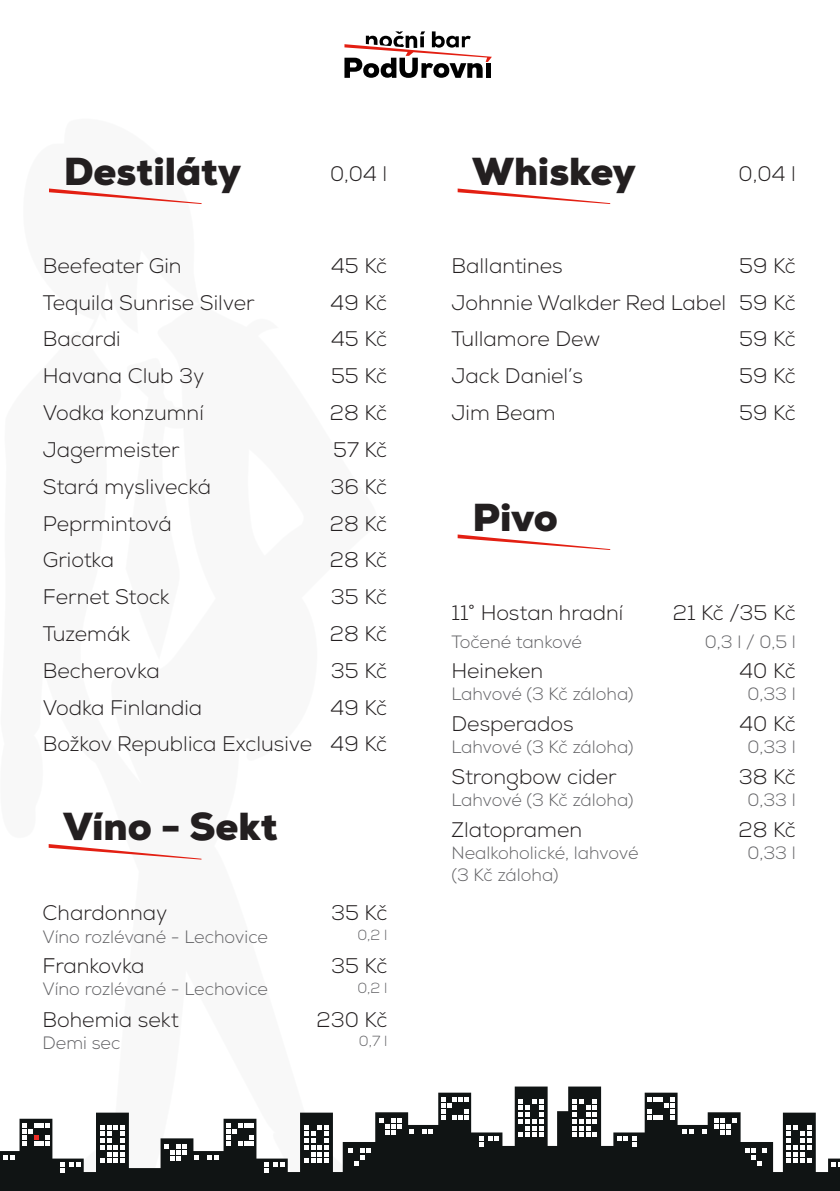
<style>
.page{position:relative;width:840px;height:1191px;background:#fff}
.page>*{position:absolute;margin:0;border:0;box-sizing:border-box;transform-origin:0 0}
.t1{font:900 39px "Nexa";color:#231f20}
.t2{font:300 21.2px "Nexa";color:#231f20}
.t3{font:300 21.2px "Nexa";letter-spacing:-.02em;color:#231f20}
.t4{font:300 21px "Nexa";color:#231f20}
.t5{font:300 17.8px "Nexa";color:#636366}
.t6{font:300 14.6px "Nexa";color:#636366}
</style>
<div class="page">
<svg style="left:344px;top:31px;width:147px;height:47px"></svg>
<svg style="left:0;top:1086px;width:839px;height:105px;fill:#101414"></svg>
<svg style="left:4px;top:1155px;width:10px;height:4px"></svg>
<svg style="left:60px;top:1162px;width:20px;height:10px"></svg>
<svg style="left:100px;top:1125px;width:25px;height:38px"></svg>
<svg style="left:22px;top:1123px;width:28px;height:22px"></svg>
<svg style="left:195px;top:1155px;width:4px;height:4px"></svg>
<svg style="left:208px;top:1155px;width:10px;height:4px"></svg>
<svg style="left:264px;top:1162px;width:20px;height:10px"></svg>
<svg style="left:304px;top:1125px;width:25px;height:38px"></svg>
<svg style="left:226px;top:1123px;width:28px;height:22px"></svg>
<svg style="left:164px;top:1144px;width:22px;height:17px"></svg>
<svg style="left:409px;top:1129px;width:4px;height:4px"></svg>
<svg style="left:422px;top:1129px;width:11px;height:4px"></svg>
<svg style="left:479px;top:1136px;width:19px;height:10px"></svg>
<svg style="left:518px;top:1098px;width:25px;height:39px"></svg>
<svg style="left:441px;top:1097px;width:27px;height:22px"></svg>
<svg style="left:348px;top:1148px;width:22px;height:17px"></svg>
<svg style="left:379px;top:1117px;width:22px;height:17px"></svg>
<svg style="left:831px;top:1162px;width:8px;height:4px"></svg>
<svg style="left:786px;top:1125px;width:25px;height:38px"></svg>
<svg style="left:701px;top:1129px;width:5px;height:4px"></svg>
<svg style="left:682px;top:1129px;width:11px;height:4px"></svg>
<svg style="left:616px;top:1136px;width:20px;height:10px"></svg>
<svg style="left:572px;top:1098px;width:24px;height:39px"></svg>
<svg style="left:646px;top:1097px;width:28px;height:22px"></svg>
<svg style="left:744px;top:1148px;width:22px;height:17px"></svg>
<svg style="left:714px;top:1117px;width:22px;height:17px"></svg>
<svg style="left:49px;top:188px;width:152px;height:16px"></svg>
<svg style="left:457px;top:188px;width:153px;height:16px"></svg>
<svg style="left:457px;top:534px;width:153px;height:16px"></svg>
<svg style="left:49px;top:844px;width:152px;height:15px"></svg>
<p class="t1" style="left:64px;top:146px;width:178px">Destiláty</p>
<p class="t1" style="left:472px;top:146px;width:164px">Whiskey</p>
<p class="t4" style="left:330px;top:161px;width:59px">0,04 l</p>
<p class="t4" style="left:738px;top:161px;width:59px">0,04 l</p>
<p class="t4" style="left:43px;top:253px;width:140px">Beefeater Gin</p>
<p class="t4" style="left:451px;top:253px;width:113px">Ballantines</p>
<p class="t4" style="left:331px;top:253px;width:58px">45 Kč</p>
<p class="t4" style="left:738px;top:253px;width:58px">59 Kč</p>
<p class="t4" style="left:43px;top:290px;width:213px">Tequila Sunrise Silver</p>
<p class="t4" style="left:451px;top:290px;width:276px">Johnnie Walkder Red Label</p>
<p class="t4" style="left:330px;top:290px;width:58px">49 Kč</p>
<p class="t4" style="left:738px;top:290px;width:58px">59 Kč</p>
<p class="t4" style="left:331px;top:327px;width:58px">45 Kč</p>
<p class="t4" style="left:738px;top:327px;width:58px">59 Kč</p>
<p class="t4" style="left:43px;top:327px;width:79px">Bacardi</p>
<p class="t4" style="left:451px;top:327px;width:150px">Tullamore Dew</p>
<p class="t4" style="left:331px;top:364px;width:58px">55 Kč</p>
<p class="t4" style="left:738px;top:364px;width:58px">59 Kč</p>
<p class="t4" style="left:43px;top:364px;width:163px">Havana Club 3y</p>
<p class="t4" style="left:451px;top:364px;width:133px">Jack Daniel’s</p>
<p class="t4" style="left:43px;top:400px;width:162px">Vodka konzumní</p>
<p class="t4" style="left:330px;top:400px;width:59px">28 Kč</p>
<p class="t4" style="left:43px;top:437px;width:138px">Jagermeister</p>
<p class="t4" style="left:333px;top:437px;width:56px">57 Kč</p>
<p class="t4" style="left:43px;top:474px;width:169px">Stará myslivecká</p>
<p class="t4" style="left:330px;top:474px;width:58px">36 Kč</p>
<p class="t4" style="left:43px;top:511px;width:130px">Peprmintová</p>
<p class="t4" style="left:330px;top:511px;width:59px">28 Kč</p>
<p class="t4" style="left:43px;top:548px;width:73px">Griotka</p>
<p class="t4" style="left:330px;top:548px;width:59px">28 Kč</p>
<p class="t4" style="left:43px;top:584px;width:128px">Fernet Stock</p>
<p class="t4" style="left:331px;top:584px;width:58px">35 Kč</p>
<p class="t4" style="left:43px;top:621px;width:89px">Tuzemák</p>
<p class="t4" style="left:330px;top:621px;width:59px">28 Kč</p>
<p class="t4" style="left:43px;top:658px;width:118px">Becherovka</p>
<p class="t4" style="left:331px;top:658px;width:58px">35 Kč</p>
<p class="t4" style="left:43px;top:695px;width:161px">Vodka Finlandia</p>
<p class="t4" style="left:330px;top:695px;width:58px">49 Kč</p>
<p class="t4" style="left:43px;top:732px;width:270px">Božkov Republica Exclusive</p>
<p class="t4" style="left:330px;top:732px;width:58px">49 Kč</p>
<p class="t1" style="left:63px;top:801px;width:215px">Víno - Sekt</p>
<p class="t2" style="left:43px;top:900px;width:126px">Chardonnay</p>
<p class="t5" style="left:43px;top:926px;width:227px">Víno rozlévané - Lechovice</p>
<p class="t5" style="left:43px;top:978px;width:227px">Víno rozlévané - Lechovice</p>
<p class="t3" style="left:43px;top:953px;width:103px">Frankovka</p>
<p class="t2" style="left:43px;top:1006px;width:137px">Bohemia sekt</p>
<p class="t5" style="left:43px;top:1032px;width:79px">Demi sec</p>
<p class="t2" style="left:331px;top:900px;width:58px">35 Kč</p>
<p class="t6" style="left:357px;top:926px;width:32px">0,2 l</p>
<p class="t6" style="left:357px;top:979px;width:32px">0,2 l</p>
<p class="t6" style="left:359px;top:1032px;width:30px">0,7 l</p>
<p class="t2" style="left:331px;top:953px;width:58px">35 Kč</p>
<p class="t2" style="left:316px;top:1006px;width:72px">230 Kč</p>
<p class="t4" style="left:451px;top:400px;width:105px">Jim Beam</p>
<p class="t4" style="left:738px;top:400px;width:58px">59 Kč</p>
<p class="t1" style="left:472px;top:492px;width:87px">Pivo</p>
<p class="t4" style="left:451px;top:601px;width:173px">11° Hostan hradní</p>
<p class="t5" style="left:451px;top:631px;width:132px">Točené tankové</p>
<p class="t5" style="left:451px;top:683px;width:183px">Lahvové (3 Kč záloha)</p>
<p class="t5" style="left:451px;top:736px;width:183px">Lahvové (3 Kč záloha)</p>
<p class="t5" style="left:451px;top:789px;width:183px">Lahvové (3 Kč záloha)</p>
<p class="t5" style="left:451px;top:842px;width:188px">Nealkoholické, lahvové</p>
<p class="t5" style="left:451px;top:864px;width:109px">(3 Kč záloha)</p>
<p class="t4" style="left:451px;top:658px;width:93px">Heineken</p>
<p class="t4" style="left:451px;top:711px;width:124px">Desperados</p>
<p class="t4" style="left:451px;top:764px;width:167px">Strongbow cider</p>
<p class="t4" style="left:451px;top:818px;width:132px">Zlatopramen</p>
<p class="t4" style="left:672px;top:601px;width:124px">21 Kč /35 Kč</p>
<p class="t5" style="left:704px;top:631px;width:92px">0,3 l / 0,5 l</p>
<p class="t5" style="left:747px;top:683px;width:50px">0,33 l</p>
<p class="t5" style="left:747px;top:736px;width:50px">0,33 l</p>
<p class="t5" style="left:747px;top:789px;width:50px">0,33 l</p>
<p class="t5" style="left:747px;top:842px;width:50px">0,33 l</p>
<p class="t4" style="left:739px;top:658px;width:58px">40 Kč</p>
<p class="t4" style="left:739px;top:711px;width:58px">40 Kč</p>
<p class="t4" style="left:738px;top:764px;width:59px">38 Kč</p>
<p class="t4" style="left:738px;top:818px;width:59px">28 Kč</p>
</div>
